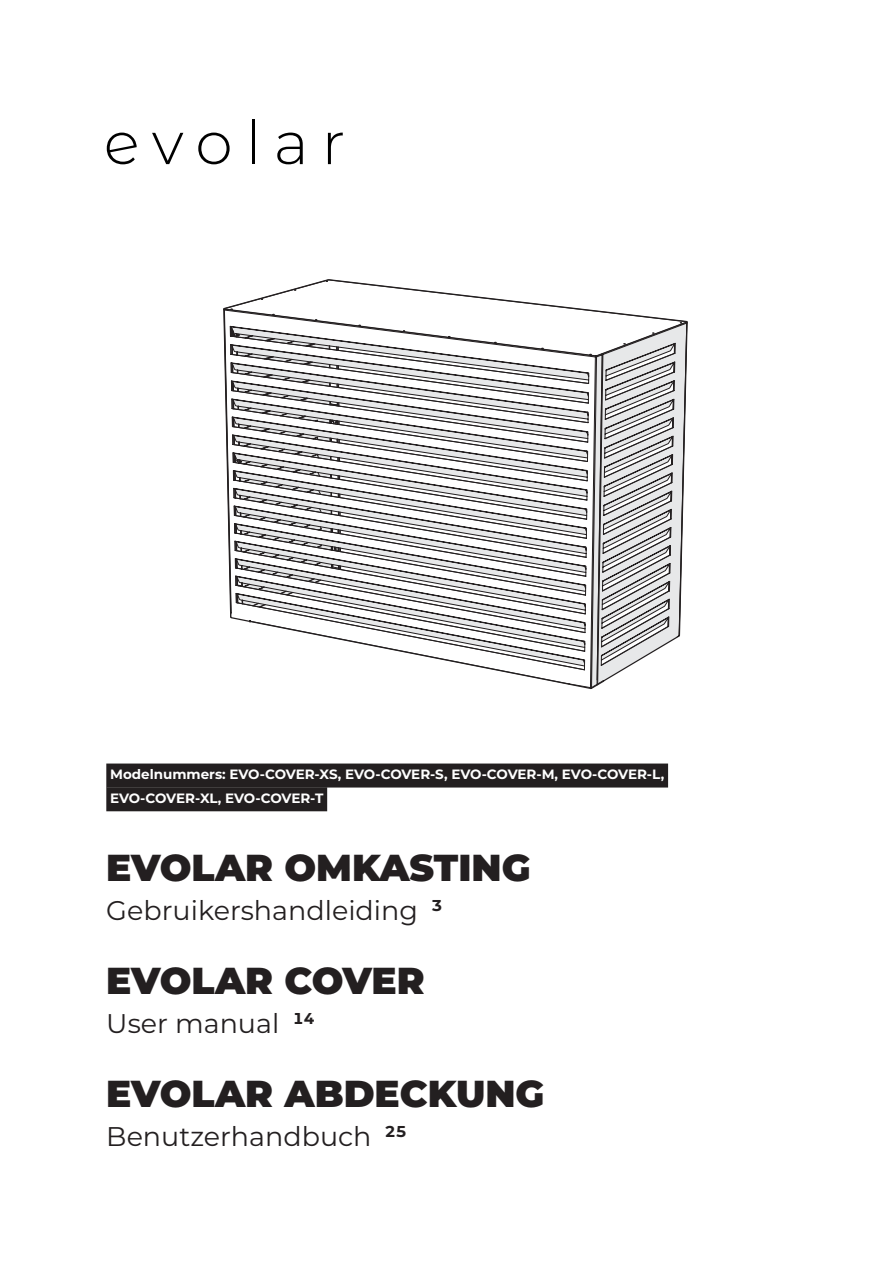
<style>
.page{position:relative;width:893px;height:1263px;background:#fff}
.page>*{position:absolute;margin:0;border:0;box-sizing:border-box;transform-origin:0 0}
.Title_1{font:900 37.5px "Montserrat";color:#231f20}
.Title_2{font:27px "Montserrat";color:#231f20}
.modelnummers{font:700 13.5px "Montserrat";letter-spacing:-.015em;color:#fff}
</style>
<div class="page">
<svg style="left:107px;top:133px;width:30px;height:31px"></svg>
<svg style="left:152px;top:133px;width:31px;height:31px"></svg>
<svg style="left:198px;top:133px;width:32px;height:31px"></svg>
<hr style="left:252px;top:120px;width:3px;height:44px;background:#000">
<svg style="left:277px;top:133px;width:26px;height:31px"></svg>
<svg style="left:328px;top:133px;width:15px;height:31px"></svg>
<svg style="left:223px;top:279px;width:465px;height:411px"></svg>
<div style="left:106px;top:763px;width:562px;height:24px;background:#231f20"></div>
<div style="left:106px;top:787px;width:221px;height:24px;background:#231f20"></div>
<p class="modelnummers" style="left:110px;top:765px;width:556px">Modelnummers: EVO-COVER-XS, EVO-COVER-S, EVO-COVER-M, EVO-COVER-L,</p>
<p class="modelnummers" style="left:110px;top:788px;width:215px">EVO-COVER-XL, EVO-COVER-T</p>
<p class="Title_1" style="left:106px;top:839px;width:426px">EVOLAR OMKASTING</p>
<p class="Title_2" style="left:106px;top:892px;width:338px">Gebruikershandleiding <sup>3</sup></p>
<p class="Title_1" style="left:106px;top:952px;width:320px">EVOLAR COVER</p>
<p class="Title_2" style="left:106px;top:1005px;width:210px">User manual <sup>14</sup></p>
<p class="Title_1" style="left:106px;top:1065px;width:440px">EVOLAR ABDECKUNG</p>
<p class="Title_2" style="left:106px;top:1117px;width:302px">Benutzerhandbuch <sup>25</sup></p>
</div>
